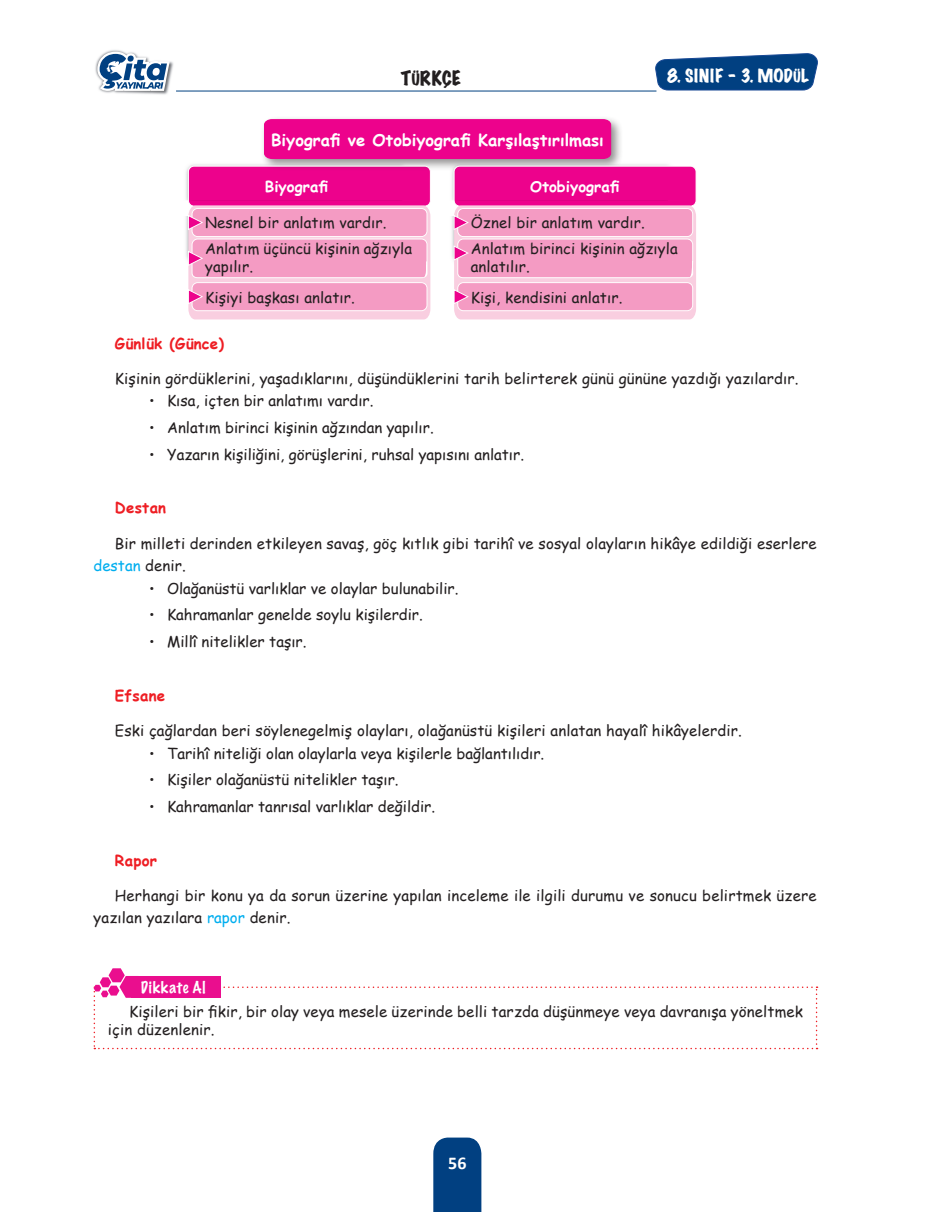
<style>
.page{position:relative;width:936px;height:1212px;background:#fff}
.page>*{position:absolute;margin:0;border:0;box-sizing:border-box;transform-origin:0 0}
.t1{font:expanded 18px "Marker Felt";letter-spacing:.01em;color:#231f20}
.t2{font:700 18px "Calibri";color:#fff}
.t3{font:700 16.5px "Comic Sans MS";color:#fff}
.t4{font:expanded 16.5px "Marker Felt";letter-spacing:.025em;color:#fff}
.t5{font:15px/18px "Comic Sans MS";letter-spacing:.01em;color:#231f20}
.t6{font:700 15px "Comic Sans MS";letter-spacing:.02em;color:#ee1d23}
.t7{font:700 15px "Comic Sans MS";color:#fff}
.t8{font:100 15px "Marker Felt";letter-spacing:.045em;color:#fff}
.s1{color:#00aeef}
</style>
<div class="page">
<div style="left:433px;top:1137px;width:48px;height:75px;background:#014081"></div>
<hr style="left:107px;top:91px;width:549px;height:1px;background:#014081">
<svg style="left:654px;top:54px;width:164px;height:37px;background:#1e5590"></svg>
<img style="left:95px;top:50px;width:81px;height:45px">
<svg style="left:97px;top:52px;width:73px;height:39px"></svg>
<img style="left:186px;top:164px;width:74px;height:36px">
<div style="left:260px;top:115px;width:363px;height:56px;background:#231f20;opacity:.5"></div>
<div style="left:264px;top:119px;width:347px;height:40px;background:#ed028c"></div>
<img style="left:186px;top:217px;width:2px;height:43px">
<svg style="left:188px;top:166px;width:243px;height:153px;background:#f381bc"></svg>
<svg style="left:453px;top:166px;width:243px;height:153px;background:#f381bc"></svg>
<svg style="left:94px;top:968px;width:723px;height:81px"></svg>
<p class="t1" style="left:401px;top:64px;width:61px">TÜRKÇE</p>
<p class="t4" style="left:667px;top:63px;width:143px">8. SINIF - 3. MODÜL</p>
<p class="t3" style="left:271px;top:127px;width:334px">Biyografi ve Otobiyografi Karşılaştırılması</p>
<p class="t7" style="left:265px;top:176px;width:65px">Biyografi</p>
<p class="t7" style="left:530px;top:175px;width:91px">Otobiyografi</p>
<p class="t5" style="left:205px;top:213px;width:183px">Nesnel bir anlatım vardır.</p>
<p class="t5" style="left:470px;top:213px;width:175px">Öznel bir anlatım vardır.</p>
<p class="t5" style="left:205px;top:239px;width:209px">Anlatım üçüncü kişinin ağzıyla yapılır.</p>
<p class="t5" style="left:470px;top:239px;width:209px">Anlatım birinci kişinin ağzıyla anlatılır.</p>
<p class="t5" style="left:205px;top:288px;width:151px">Kişiyi başkası anlatır.</p>
<p class="t5" style="left:470px;top:288px;width:153px">Kişi, kendisini anlatır.</p>
<p class="t6" style="left:115px;top:332px;width:111px">Günlük (Günce)</p>
<p class="t5" style="left:115px;top:369px;width:685px">Kişinin gördüklerini, yaşadıklarını, düşündüklerini tarih belirterek günü gününe yazdığı yazılardır.</p>
<p class="t5" style="left:149px;top:391px;width:226px">• Kısa, içten bir anlatımı vardır.</p>
<p class="t5" style="left:149px;top:418px;width:286px">• Anlatım birinci kişinin ağzından yapılır.</p>
<p class="t5" style="left:149px;top:445px;width:376px">• Yazarın kişiliğini, görüşlerini, ruhsal yapısını anlatır.</p>
<p class="t6" style="left:115px;top:497px;width:53px">Destan</p>
<p class="t5" style="left:94px;top:531px;width:724px;line-height:22.5px;text-indent:21px">Bir milleti derinden etkileyen savaş, göç kıtlık gibi tarihî ve sosyal olayların hikâye edildiği eserlere <span class="s1">destan</span> denir.</p>
<p class="t5" style="left:149px;top:579px;width:311px">• Olağanüstü varlıklar ve olaylar bulunabilir.</p>
<p class="t5" style="left:149px;top:605px;width:275px">• Kahramanlar genelde soylu kişilerdir.</p>
<p class="t5" style="left:149px;top:632px;width:159px">• Millî nitelikler taşır.</p>
<p class="t6" style="left:115px;top:684px;width:52px">Efsane</p>
<p class="t5" style="left:115px;top:721px;width:628px">Eski çağlardan beri söylenegelmiş olayları, olağanüstü kişileri anlatan hayalî hikâyelerdir.</p>
<p class="t5" style="left:149px;top:743px;width:396px">• Tarihî niteliği olan olaylarla veya kişilerle bağlantılıdır.</p>
<p class="t5" style="left:149px;top:770px;width:251px">• Kişiler olağanüstü nitelikler taşır.</p>
<p class="t5" style="left:149px;top:797px;width:287px">• Kahramanlar tanrısal varlıklar değildir.</p>
<p class="t6" style="left:115px;top:849px;width:44px">Rapor</p>
<p class="t5" style="left:94px;top:883px;width:724px;line-height:22.5px;text-indent:21px">Herhangi bir konu ya da sorun üzerine yapılan inceleme ile ilgili durumu ve sonucu belirtmek üzere yazılan yazılara <span class="s1">rapor</span> denir.</p>
<p class="t8" style="left:141px;top:975px;width:66px">Dikkate Al</p>
<p class="t5" style="left:108px;top:1002px;width:696px;text-indent:21px">Kişileri bir fikir, bir olay veya mesele üzerinde belli tarzda düşünmeye veya davranışa yöneltmek için düzenlenir.</p>
<p class="t2" style="left:448px;top:1152px;width:20px">56</p>
</div>
